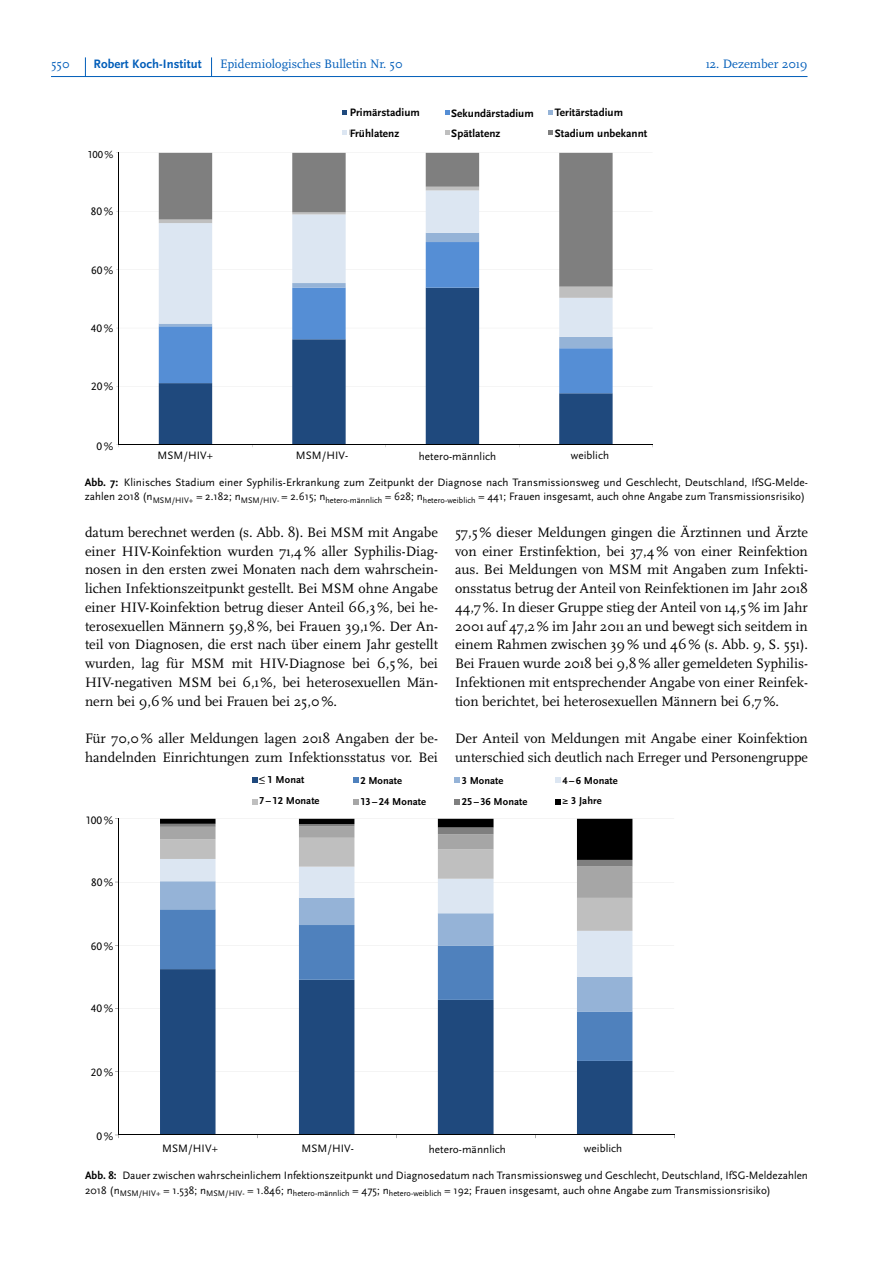
<style>
.page{position:relative;width:893px;height:1263px;background:#fff}
.page>*{position:absolute;margin:0;border:0;box-sizing:border-box;transform-origin:0 0}
.Fließtext{font:14.25px/18.8px "Scala Pro";color:#000;text-align:justify}
.t1{font:12.75px "Scala Pro";color:#005db9}
.t2{font:700 12.75px "Scala Sans Pro";letter-spacing:.01em;color:#005db9}
.Text_klein_schwarz{font:11.25px/14.2px "Scala Sans Pro";letter-spacing:.005em;color:#000}
.Text_klein_schwarz_b{font:11.25px "Scala Sans Pro";letter-spacing:.005em;color:#000}
.Text_klein_schwarz_b-2{font:700 11.25px "Scala Sans Pro";letter-spacing:.005em;color:#000}
.Text_klein_schwarz_b-3{font:700 10.5px "Scala Sans Pro";letter-spacing:.005em;color:#000}
.Text_klein_schwarz_b-4{font:10.5px "Scala Sans Pro";color:#000}
.t3{font:10.2px "Scala Sans Pro";color:#000}
.t4{font:8.25px "Scala Sans Pro";color:#000}
.s1{font-weight:700}
.s2{font-family:"Times New Roman"}
</style>
<div class="page">
<svg style="left:85px;top:57px;width:1px;height:19px"></svg>
<svg style="left:211px;top:57px;width:1px;height:19px"></svg>
<hr style="left:51px;top:76px;width:756px;height:1px;background:#005db9">
<hr style="left:119px;top:153px;width:534px;height:1px;background:#bfbfbf">
<hr style="left:119px;top:211px;width:534px;height:1px;background:#bfbfbf">
<hr style="left:119px;top:270px;width:534px;height:1px;background:#bfbfbf">
<hr style="left:119px;top:328px;width:534px;height:1px;background:#bfbfbf">
<hr style="left:119px;top:386px;width:534px;height:1px;background:#bfbfbf">
<svg style="left:159px;top:393px;width:454px;height:52px"></svg>
<svg style="left:159px;top:348px;width:454px;height:45px"></svg>
<svg style="left:159px;top:337px;width:454px;height:11px"></svg>
<svg style="left:159px;top:298px;width:454px;height:39px"></svg>
<svg style="left:159px;top:287px;width:454px;height:11px"></svg>
<svg style="left:159px;top:153px;width:454px;height:134px"></svg>
<hr style="left:119px;top:153px;width:1px;height:292px;background:#000">
<hr style="left:119px;top:445px;width:534px;height:1px;background:#000">
<svg style="left:343px;top:110px;width:4px;height:5px"></svg>
<svg style="left:446px;top:110px;width:4px;height:5px"></svg>
<svg style="left:548px;top:110px;width:5px;height:5px"></svg>
<svg style="left:343px;top:131px;width:4px;height:4px"></svg>
<svg style="left:446px;top:131px;width:4px;height:4px"></svg>
<svg style="left:548px;top:131px;width:5px;height:4px"></svg>
<hr style="left:118px;top:1071px;width:556px;height:1px;background:#bfbfbf">
<hr style="left:118px;top:1008px;width:556px;height:1px;background:#bfbfbf">
<hr style="left:118px;top:945px;width:556px;height:1px;background:#bfbfbf">
<hr style="left:118px;top:882px;width:556px;height:1px;background:#bfbfbf">
<hr style="left:118px;top:819px;width:556px;height:1px;background:#bfbfbf">
<svg style="left:160px;top:1061px;width:472px;height:74px"></svg>
<svg style="left:160px;top:1011px;width:472px;height:50px"></svg>
<svg style="left:160px;top:977px;width:472px;height:34px"></svg>
<svg style="left:160px;top:931px;width:472px;height:46px"></svg>
<svg style="left:160px;top:819px;width:472px;height:112px"></svg>
<hr style="left:118px;top:819px;width:1px;height:316px;background:#000">
<hr style="left:118px;top:1135px;width:556px;height:1px;background:#000">
<svg style="left:252px;top:777px;width:5px;height:6px"></svg>
<svg style="left:353px;top:777px;width:6px;height:6px"></svg>
<svg style="left:454px;top:777px;width:6px;height:6px"></svg>
<svg style="left:555px;top:777px;width:6px;height:6px"></svg>
<svg style="left:252px;top:799px;width:5px;height:5px"></svg>
<svg style="left:353px;top:799px;width:6px;height:5px"></svg>
<svg style="left:454px;top:799px;width:6px;height:5px"></svg>
<svg style="left:555px;top:799px;width:6px;height:5px"></svg>
<p class="t1" style="left:51px;top:56px;width:20px">550</p>
<p class="t2" style="left:94px;top:56px;width:110px">Robert Koch-Institut</p>
<p class="t1" style="left:220px;top:56px;width:184px">Epidemiologisches Bulletin Nr. 50</p>
<p class="t1" style="left:706px;top:56px;width:103px">12. Dezember 2019</p>
<p class="t4" style="left:92px;top:148px;width:21px">100%</p>
<p class="Text_klein_schwarz_b-4" style="left:87px;top:148px;width:28px">100%</p>
<p class="Text_klein_schwarz_b" style="left:91px;top:205px;width:24px">80%</p>
<p class="t4" style="left:96px;top:206px;width:17px">80%</p>
<p class="Text_klein_schwarz_b" style="left:91px;top:264px;width:24px">60%</p>
<p class="t4" style="left:95px;top:264px;width:18px">60%</p>
<p class="Text_klein_schwarz_b" style="left:91px;top:322px;width:24px">40%</p>
<p class="t4" style="left:96px;top:323px;width:17px">40%</p>
<p class="Text_klein_schwarz_b" style="left:91px;top:380px;width:24px">20%</p>
<p class="t4" style="left:96px;top:381px;width:17px">20%</p>
<p class="Text_klein_schwarz_b-2" style="left:350px;top:106px;width:72px">Primärstadium</p>
<p class="Text_klein_schwarz_b-2" style="left:451px;top:106px;width:84px">Sekundärstadium</p>
<p class="Text_klein_schwarz_b-2" style="left:555px;top:106px;width:70px">Teritärstadium</p>
<p class="Text_klein_schwarz_b-2" style="left:350px;top:127px;width:51px">Frühlatenz</p>
<p class="Text_klein_schwarz_b-2" style="left:451px;top:127px;width:51px">Spätlatenz</p>
<p class="Text_klein_schwarz_b-2" style="left:555px;top:127px;width:94px">Stadium unbekannt</p>
<p class="t4" style="left:349px;top:107px;width:52px">Primärstadium</p>
<p class="t4" style="left:452px;top:107px;width:61px">Sekundärstadium</p>
<p class="t4" style="left:555px;top:107px;width:52px">Tertiärstadium</p>
<p class="t4" style="left:349px;top:128px;width:38px">Frühlatenz</p>
<p class="t4" style="left:452px;top:128px;width:37px">Spätlatenz</p>
<p class="t4" style="left:555px;top:128px;width:68px">Stadium unbekannt</p>
<p class="t4" style="left:100px;top:440px;width:13px">0%</p>
<p class="Text_klein_schwarz_b" style="left:97px;top:439px;width:18px">0%</p>
<p class="Text_klein_schwarz_b" style="left:157px;top:449px;width:57px">MSM/HIV+</p>
<p class="Text_klein_schwarz_b" style="left:296px;top:449px;width:54px">MSM/HIV-</p>
<p class="Text_klein_schwarz_b" style="left:419px;top:449px;width:79px">hetero-männlich</p>
<p class="Text_klein_schwarz_b" style="left:571px;top:449px;width:40px">weiblich</p>
<p class="Text_klein_schwarz" style="left:85px;top:475px;width:725px"><span class="s1">Abb. 7:</span> Klinisches Stadium einer Syphilis-Erkrankung zum Zeitpunkt der Diagnose nach Transmissionsweg und Geschlecht, Deutschland, IfSG-Melde&shy;zahlen 2018 (n<sub>MSM/HIV+</sub> = 2.182; n<sub>MSM/HIV-</sub> = 2.615; n<sub>hetero-männlich</sub> = 628; n<sub>hetero-weiblich</sub> = 441; Frauen insgesamt, auch ohne Angabe zum Transmissionsrisiko)</p>
<p class="t4" style="left:165px;top:450px;width:42px">MSM/HIV+</p>
<p class="t4" style="left:300px;top:450px;width:39px">MSM/HIV-</p>
<p class="t4" style="left:425px;top:450px;width:57px">hetero-männlich</p>
<p class="t4" style="left:572px;top:450px;width:29px">weiblich</p>
<p class="Fließtext" style="left:85px;top:523px;width:354px">datum berechnet werden (s. Abb. 8). Bei MSM mit Angabe einer HIV-Koinfektion wurden 71,4% aller Syphilis-Diag&shy;nosen in den ersten zwei Monaten nach dem wahrschein&shy;lichen Infektionszeitpunkt gestellt. Bei MSM ohne Angabe einer HIV-Koinfektion betrug dieser Anteil 66,3%, bei he&shy;terosexuellen Männern 59,8%, bei Frauen 39,1%. Der An&shy;teil von Diagnosen, die erst nach über einem Jahr gestellt wurden, lag für MSM mit HIV-Diagnose bei 6,5%, bei HIV-negativen MSM bei 6,1%, bei heterosexuellen Män&shy;nern bei 9,6% und bei Frauen bei 25,0%.</p>
<p class="Fließtext" style="left:85px;top:729px;width:354px">Für 70,0% aller Meldungen lagen 2018 Angaben der be&shy;handelnden Einrichtungen zum Infektionsstatus vor. Bei</p>
<p class="Fließtext" style="left:455px;top:523px;width:354px">57,5% dieser Meldungen gingen die Ärztinnen und Ärzte von einer Erstinfektion, bei 37,4% von einer Reinfektion aus. Bei Meldungen von MSM mit Angaben zum Infekti&shy;onsstatus betrug der Anteil von Reinfektionen im Jahr 2018<br>44,7%. In dieser Gruppe stieg der Anteil von 14,5% im Jahr 2001 auf 47,2% im Jahr 2011 an und bewegt sich seitdem in einem Rahmen zwischen 39% und 46% (s. Abb. 9, S. 551).<br>Bei Frauen wurde 2018 bei 9,8% aller gemeldeten Syphilis-Infektionen mit entsprechender Angabe von einer Reinfek&shy;tion berichtet, bei heterosexuellen Männern bei 6,7%.</p>
<p class="Fließtext" style="left:455px;top:729px;width:354px">Der Anteil von Meldungen mit Angabe einer Koinfektion unterschied sich deutlich nach Erreger und Personengruppe</p>
<p class="t3" style="left:84px;top:812px;width:26px">100%</p>
<p class="Text_klein_schwarz_b" style="left:85px;top:813px;width:30px">100%</p>
<p class="t3" style="left:89px;top:876px;width:21px">80%</p>
<p class="Text_klein_schwarz_b" style="left:91px;top:876px;width:24px">80%</p>
<p class="t3" style="left:89px;top:939px;width:22px">60%</p>
<p class="Text_klein_schwarz_b" style="left:91px;top:940px;width:24px">60%</p>
<p class="t3" style="left:89px;top:1002px;width:22px">40%</p>
<p class="Text_klein_schwarz_b" style="left:91px;top:1002px;width:24px">40%</p>
<p class="t3" style="left:89px;top:1065px;width:21px">20%</p>
<p class="Text_klein_schwarz_b" style="left:91px;top:1065px;width:24px">20%</p>
<p class="t3" style="left:94px;top:1129px;width:16px">0%</p>
<p class="Text_klein_schwarz_b" style="left:97px;top:1129px;width:18px">0%</p>
<p class="Text_klein_schwarz_b-3" style="left:259px;top:773px;width:47px"><span class="s2">≤</span> 1 Monat</p>
<p class="Text_klein_schwarz_b-3" style="left:259px;top:795px;width:62px">7 – 12 Monate</p>
<p class="t3" style="left:260px;top:774px;width:50px">&lt;= 1 Monat</p>
<p class="t3" style="left:361px;top:774px;width:42px">2 Monate</p>
<p class="t3" style="left:462px;top:774px;width:41px">3 Monate</p>
<p class="t3" style="left:563px;top:774px;width:51px">4-6 Monate</p>
<p class="t3" style="left:260px;top:795px;width:54px">7-12 Monate</p>
<p class="t3" style="left:361px;top:795px;width:59px">13-24 Monate</p>
<p class="t3" style="left:462px;top:795px;width:59px">25-36 Monate</p>
<p class="t3" style="left:563px;top:795px;width:44px">&gt;= 3 Jahre</p>
<p class="Text_klein_schwarz_b-3" style="left:462px;top:774px;width:43px">3 Monate</p>
<p class="Text_klein_schwarz_b-3" style="left:563px;top:774px;width:57px">4 – 6 Monate</p>
<p class="Text_klein_schwarz_b-3" style="left:462px;top:795px;width:67px">25 – 36 Monate</p>
<p class="Text_klein_schwarz_b-3" style="left:563px;top:795px;width:41px">≥ 3 Jahre</p>
<p class="Text_klein_schwarz_b-3" style="left:360px;top:774px;width:43px">2 Monate</p>
<p class="Text_klein_schwarz_b-3" style="left:360px;top:795px;width:67px">13 – 24 Monate</p>
<p class="t3" style="left:163px;top:1141px;width:52px">MSM/HIV+</p>
<p class="t3" style="left:303px;top:1141px;width:49px">MSM/HIV-</p>
<p class="t3" style="left:431px;top:1141px;width:71px">hetero-männlich</p>
<p class="t3" style="left:587px;top:1141px;width:36px">weiblich</p>
<p class="Text_klein_schwarz_b" style="left:162px;top:1142px;width:57px">MSM/HIV+</p>
<p class="Text_klein_schwarz_b" style="left:302px;top:1142px;width:54px">MSM/HIV-</p>
<p class="Text_klein_schwarz_b" style="left:429px;top:1142px;width:79px">hetero-männlich</p>
<p class="Text_klein_schwarz_b" style="left:584px;top:1142px;width:40px">weiblich</p>
<p class="Text_klein_schwarz" style="left:85px;top:1168px;width:724px"><span class="s1">Abb. 8:</span> Dauer zwischen wahrscheinlichem Infektionszeitpunkt und Diagnosedatum nach Transmissionsweg und Geschlecht, Deutschland, IfSG-Meldezahlen<br>2018 (n<sub>MSM/HIV+</sub> = 1.538; n<sub>MSM/HIV-</sub> = 1.846; n<sub>hetero-männlich</sub> = 475; n<sub>hetero-weiblich</sub> = 192; Frauen insgesamt, auch ohne Angabe zum Transmissionsrisiko)</p>
</div>
